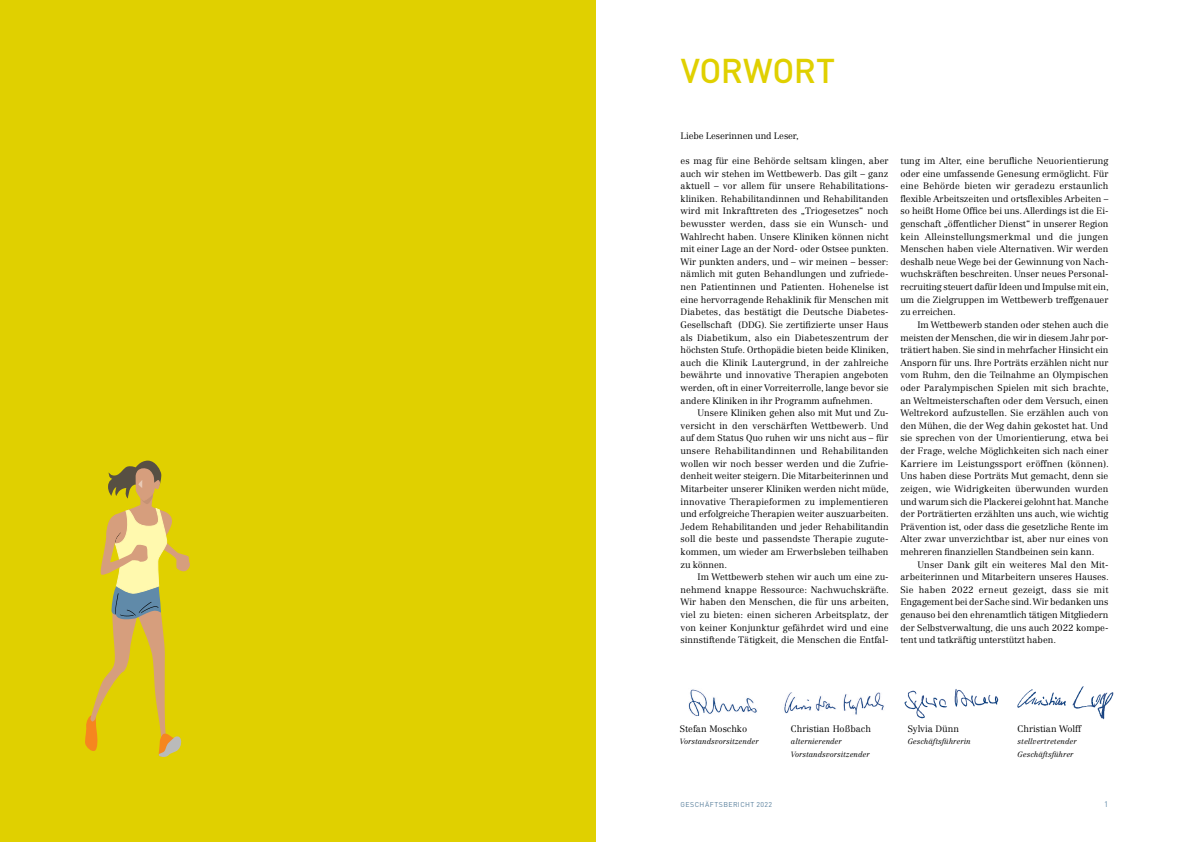
<style>
.page{position:relative;width:1191px;height:842px;background:#fff}
.page>*{position:absolute;margin:0;border:0;box-sizing:border-box;transform-origin:0 0}
.t1{font:500 34px "DIN Pro";letter-spacing:-.01em;color:#e0d000}
.t2{font:300 9.2px/12.6px "Centennial LT Std";letter-spacing:.005em;color:#000;text-align:justify}
.t3{font:8px "DIN Pro";color:#608aa9}
.t4{font:italic 300 7.5px/12.6px "Centennial LT Std";color:#000}
.t5{font:7px "DIN Pro";letter-spacing:.055em;color:#577e9b}
</style>
<div class="page">
<img style="left:1017px;top:686px;width:97px;height:34px">
<img style="left:904px;top:689px;width:95px;height:30px">
<img style="left:688px;top:689px;width:69px;height:27px">
<img style="left:784px;top:692px;width:100px;height:23px">
<div style="left:0;top:0;width:595px;height:842px;background:#e0d000"></div>
<svg style="left:85px;top:460px;width:105px;height:297px"></svg>
<h1 class="t1" style="left:680px;top:43px;width:156px">VORWORT</h1>
<p class="t2" style="left:680px;top:129px;width:120px">Liebe Leserinnen und Leser,</p>
<p class="t2" style="left:680px;top:154px;width:210px;text-align:left">es mag für eine Behörde seltsam klingen, aber auch wir stehen im Wettbewerb. Das gilt – ganz aktuell – vor allem für unsere Rehabilitations&shy;kliniken. Rehabilitandinnen und Rehabilitanden wird mit Inkrafttreten des „Triogesetzes“ noch bewusster werden, dass sie ein Wunsch- und Wahlrecht haben. Unsere Kliniken können nicht mit einer Lage an der Nord- oder Ostsee punkten.<br>Wir punkten anders, und – wir meinen – besser: nämlich mit guten Behandlungen und zufriede&shy;nen Patientinnen und Patienten. Hohenelse ist eine hervorragende Rehaklinik für Menschen mit Diabetes, das bestätigt die Deutsche Diabetes-Gesellschaft (DDG). Sie zertifizierte unser Haus als Diabetikum, also ein Diabeteszentrum der höchsten Stufe. Orthopädie bieten beide Kliniken, auch die Klinik Lautergrund, in der zahlreiche bewährte und innovative Therapien angeboten werden, oft in einer Vorreiterrolle, lange bevor sie andere Kliniken in ihr Programm aufnehmen.</p>
<p class="t2" style="left:680px;top:407px;width:210px;text-indent:17px">Unsere Kliniken gehen also mit Mut und Zu&shy;versicht in den verschärften Wettbewerb. Und auf dem Status Quo ruhen wir uns nicht aus – für unsere Rehabilitandinnen und Rehabilitanden wollen wir noch besser werden und die Zufrie&shy;denheit weiter steigern. Die Mitarbeiterinnen und Mitarbeiter unserer Kliniken werden nicht müde, innovative Therapieformen zu implementieren und erfolgreiche Therapien weiter auszuarbeiten.<br>Jedem Rehabilitanden und jeder Rehabilitandin soll die beste und passendste Therapie zugute&shy;kommen, um wieder am Erwerbsleben teilhaben zu können.</p>
<p class="t2" style="left:680px;top:571px;width:210px;text-indent:17px">Im Wettbewerb stehen wir auch um eine zu&shy;nehmend knappe Ressource: Nachwuchskräfte.<br>Wir haben den Menschen, die für uns arbeiten, viel zu bieten: einen sicheren Arbeitsplatz, der von keiner Konjunktur gefährdet wird und eine sinnstiftende Tätigkeit, die Menschen die Entfal-</p>
<p class="t2" style="left:900px;top:154px;width:210px">tung im Alter, eine berufliche Neuorientierung oder eine umfassende Genesung ermöglicht. Für eine Behörde bieten wir geradezu erstaunlich flexible Arbeitszeiten und ortsflexibles Arbeiten – so heißt Home Office bei uns. Allerdings ist die Ei&shy;genschaft „öffentlicher Dienst“ in unserer Region kein Alleinstellungsmerkmal und die jungen Menschen haben viele Alternativen. Wir werden deshalb neue Wege bei der Gewinnung von Nach&shy;wuchskräften beschreiten. Unser neues Personal&shy;recruiting steuert dafür Ideen und Impulse mit ein, um die Zielgruppen im Wettbewerb treffgenauer zu erreichen.</p>
<p class="t2" style="left:900px;top:318px;width:210px;text-indent:17px">Im Wettbewerb standen oder stehen auch die meisten der Menschen, die wir in diesem Jahr por&shy;trätiert haben. Sie sind in mehrfacher Hinsicht ein Ansporn für uns. Ihre Porträts erzählen nicht nur vom Ruhm, den die Teilnahme an Olympischen oder Paralympischen Spielen mit sich brachte, an Weltmeisterschaften oder dem Versuch, einen Weltrekord aufzustellen. Sie erzählen auch von den Mühen, die der Weg dahin gekostet hat. Und sie sprechen von der Umorientierung, etwa bei der Frage, welche Möglichkeiten sich nach einer Karriere im Leistungssport eröffnen (können).<br>Uns haben diese Porträts Mut gemacht, denn sie zeigen, wie Widrigkeiten überwunden wurden und warum sich die Plackerei gelohnt hat. Manche der Porträtierten erzählten uns auch, wie wichtig Prävention ist, oder dass die gesetzliche Rente im Alter zwar unverzichtbar ist, aber nur eines von mehreren finanziellen Standbeinen sein kann.</p>
<p class="t2" style="left:900px;top:558px;width:210px;text-indent:17px">Unser Dank gilt ein weiteres Mal den Mit&shy;arbeiterinnen und Mitarbeitern unseres Hauses.<br>Sie haben 2022 erneut gezeigt, dass sie mit Engagement bei der Sache sind. Wir bedanken uns genauso bei den ehrenamtlich tätigen Mitgliedern der Selbstverwaltung, die uns auch 2022 kompe&shy;tent und tatkräftig unterstützt haben.</p>
<p class="t2" style="left:680px;top:722px;width:69px">Stefan Moschko</p>
<p class="t4" style="left:680px;top:735px;width:80px">Vorstandsvorsitzender</p>
<p class="t2" style="left:791px;top:722px;width:82px">Christian Hoßbach</p>
<p class="t4" style="left:791px;top:735px;width:80px">alternierender<br>Vorstandsvorsitzender</p>
<p class="t2" style="left:907px;top:722px;width:53px">Sylvia Dünn</p>
<p class="t4" style="left:907px;top:735px;width:64px">Geschäftsführerin</p>
<p class="t2" style="left:1017px;top:722px;width:65px">Christian Wolff</p>
<p class="t4" style="left:1017px;top:735px;width:61px">stellvertretender<br>Geschäftsführer</p>
<p class="t5" style="left:680px;top:799px;width:93px">GESCHÄFTSBERICHT 2022</p>
<p class="t3" style="left:1104px;top:798px;width:6px">1</p>
</div>
